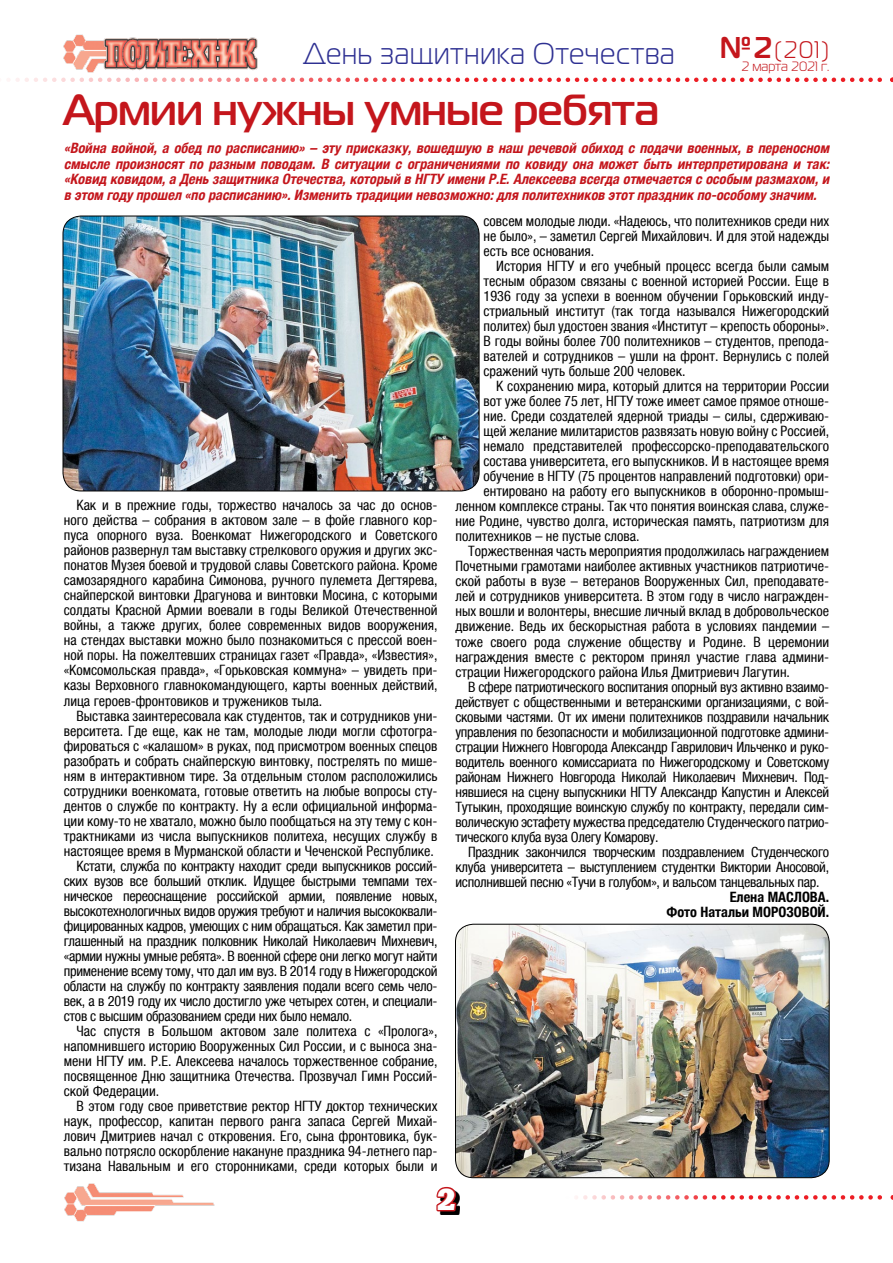
<style>
.page{position:relative;width:893px;height:1263px;background:#fff}
.page>*{position:absolute;margin:0;border:0;box-sizing:border-box;transform-origin:0 0}
.t1{font:700 43.5px "Magistral C";color:#c4161c}
.t2{font:30px "Magistral C";letter-spacing:.035em;color:#2e3092;scale:.95 1}
.t3{font:30px "Xenia Bold Cyrillic";color:#fff}
.t4{font:24px "Magistral C";color:#c4161c}
.t5{font:condensed 14.25px/15px "Helvetica Neue LTCYR";color:#000;text-align:justify}
.t6{font:condensed 14.25px "Helvetica Neue LTCYR";letter-spacing:-.02em;color:#000}
.t7{font:italic 700 condensed 14.25px/15.8px "Helvetica Neue LTCYR";color:#c4161c;text-align:justify}
.t8{font:700 condensed 14.25px/15px "Helvetica Neue LTCYR";color:#000;text-align:right}
.t9{font:13.5px "Magistral C";color:#c4161c}
.s1{font-weight:700;font-size:30px}
</style>
<div class="page">
<img style="left:64px;top:34px;width:36px;height:39px">
<img style="left:100px;top:37px;width:158px;height:34px">
<svg style="left:9px;top:78px;width:884px;height:4px"></svg>
<svg style="left:576px;top:1195px;width:317px;height:4px"></svg>
<img style="left:64px;top:1183px;width:151px;height:39px">
<svg style="left:440px;top:1193px;width:20px;height:22px"></svg>
<svg style="left:436px;top:1186px;width:22px;height:27px"></svg>
<img style="left:455px;top:924px;width:374px;height:254px">
<div style="left:455px;top:924px;width:374px;height:254px;border:1px solid #000;border-radius:18px"></div>
<img style="left:63px;top:216px;width:416px;height:275px">
<div style="left:63px;top:216px;width:416px;height:275px;border:1px solid #000;border-radius:18px"></div>
<h2 class="t2" style="left:304px;top:38px;width:392px">День защитника Отечества</h2>
<h3 class="t4" style="left:720px;top:37px;width:111px"><span class="s1">№2</span>(201)</h3>
<p class="t9" style="left:741px;top:59px;width:89px">2 марта 2021 г.</p>
<h1 class="t1" style="left:64px;top:84px;width:597px">Армии нужны умные ребята</h1>
<p class="t7" style="left:64px;top:140px;width:770px">«Война войной, а обед по расписанию» – эту присказку, вошедшую в наш речевой обиход с подачи военных, в переносном смысле произносят по разным поводам. В ситуации с ограничениями по ковиду она может быть интерпретирована и так: «Ковид ковидом,а День защитника Отечества,который в НГТУ имени Р.Е.Алексеева всегда отмечается с особым размахом,и в этом году прошел «по расписанию».Изменить традиции невозможно:для политехников этотпраздник по-особому значим.</p>
<p class="t5" style="left:483px;top:214px;width:347px">совсем молодые люди. «Надеюсь, что политехников среди них не было», – заметил Сергей Михайлович. И для этой надежды есть все основания.</p>
<p class="t5" style="left:483px;top:259px;width:347px;text-indent:13px">История НГТУ и его учебный процесс всегда были самым тесным образом связаны с военной историей России. Еще в 1936 году за успехи в военном обучении Горьковский инду&shy;стриальный институт (так тогда назывался Нижегородский политех) был удостоен звания «Институт – крепость обороны».<br>В годы войны более 700 политехников – студентов, препода&shy;вателей и сотрудников – ушли на фронт. Вернулись с полей сражений чуть больше 200 человек.</p>
<p class="t5" style="left:496px;top:379px;width:334px">К сохранению мира, который длится на территории России</p>
<p class="t5" style="left:483px;top:394px;width:347px">вот уже более 75 лет, НГТУ тоже имеет самое прямое отноше-</p>
<p class="t5" style="left:483px;top:409px;width:347px">ние. Среди создателей ядерной триады – силы, сдерживаю-</p>
<p class="t5" style="left:483px;top:424px;width:347px">щей желание милитаристов развязать новую войну с Россией,</p>
<p class="t5" style="left:483px;top:439px;width:347px">немало представителей профессорско-преподавательского</p>
<p class="t5" style="left:483px;top:454px;width:347px">состава университета, его выпускников. И в настоящее время</p>
<p class="t5" style="left:483px;top:469px;width:347px">обучение в НГТУ (75 процентов направлений подготовки) ори-</p>
<p class="t5" style="left:483px;top:484px;width:347px">ентировано на работу его выпускников в оборонно-промыш-</p>
<p class="t5" style="left:455px;top:499px;width:375px">ленном комплексе страны. Так что понятия воинская слава, служе-</p>
<p class="t5" style="left:455px;top:514px;width:375px">ние Родине, чувство долга, историческая память, патриотизм для</p>
<p class="t5" style="left:455px;top:529px;width:186px">политехников – не пустые слова.</p>
<p class="t5" style="left:468px;top:544px;width:362px">Торжественная часть мероприятия продолжилась награждением</p>
<p class="t5" style="left:455px;top:559px;width:375px">Почетными грамотами наиболее активных участников патриотиче-</p>
<p class="t5" style="left:455px;top:574px;width:375px">ской работы в вузе – ветеранов Вооруженных Сил, преподавате-</p>
<p class="t5" style="left:455px;top:589px;width:375px">лей и сотрудников университета. В этом году в число награжден-</p>
<p class="t5" style="left:455px;top:604px;width:375px">ных вошли и волонтеры, внесшие личный вклад в добровольческое</p>
<p class="t5" style="left:455px;top:619px;width:375px">движение. Ведь их бескорыстная работа в условиях пандемии –</p>
<p class="t5" style="left:455px;top:634px;width:375px">тоже своего рода служение обществу и Родине. В церемонии</p>
<p class="t5" style="left:455px;top:649px;width:375px">награждения вместе с ректором принял участие глава админи-</p>
<p class="t5" style="left:455px;top:664px;width:336px">страции Нижегородского района Илья Дмитриевич Лагутин.</p>
<p class="t6" style="left:468px;top:679px;width:362px">В сфере патриотического воспитания опорный вуз активно взаимо-</p>
<p class="t6" style="left:455px;top:694px;width:375px">действует с общественными и ветеранскими организациями, с вой-</p>
<p class="t6" style="left:455px;top:709px;width:375px">сковыми частями. От их имени политехников поздравили начальник</p>
<p class="t6" style="left:455px;top:724px;width:375px">управления по безопасности и мобилизационной подготовке админи-</p>
<p class="t6" style="left:455px;top:739px;width:375px">страции Нижнего Новгорода Александр Гаврилович Ильченко и руко-</p>
<p class="t6" style="left:455px;top:754px;width:375px">водитель военного комиссариата по Нижегородскому и Советскому</p>
<p class="t6" style="left:455px;top:769px;width:375px">районам Нижнего Новгорода Николай Николаевич Михневич. Под-</p>
<p class="t6" style="left:455px;top:784px;width:375px">нявшиеся на сцену выпускники НГТУ Александр Капустин и Алексей</p>
<p class="t6" style="left:455px;top:799px;width:375px">Тутыкин, проходящие воинскую службу по контракту, передали сим-</p>
<p class="t6" style="left:455px;top:814px;width:375px">волическую эстафету мужества председателю Студенческого патрио-</p>
<p class="t6" style="left:455px;top:829px;width:205px">тического клуба вуза Олегу Комарову.</p>
<p class="t6" style="left:468px;top:844px;width:362px">Праздник закончился творческим поздравлением Студенческого</p>
<p class="t6" style="left:455px;top:859px;width:375px">клуба университета – выступлением студентки Виктории Аносовой,</p>
<p class="t6" style="left:455px;top:874px;width:365px">исполнившей песню «Тучи в голубом», и вальсом танцевальных пар.</p>
<p class="t8" style="left:666px;top:889px;width:164px">Елена МАСЛОВА.<br>Фото Натальи МОРОЗОВОЙ.</p>
<p class="t5" style="left:64px;top:498px;width:375px;text-indent:13px">Как и в прежние годы, торжество началось за час до основ&shy;ного действа – собрания в актовом зале – в фойе главного кор&shy;пуса опорного вуза. Военкомат Нижегородского и Советского районов развернул там выставку стрелкового оружия и других экс&shy;понатов Музея боевой и трудовой славы Советского района. Кроме самозарядного карабина Симонова, ручного пулемета Дегтярева, снайперской винтовки Драгунова и винтовки Мосина, с которыми солдаты Красной Армии воевали в годы Великой Отечественной войны, а также других, более современных видов вооружения, на стендах выставки можно было познакомиться с прессой воен&shy;ной поры. На пожелтевших страницах газет «Правда», «Известия», «Комсомольская правда», «Горьковская коммуна» – увидеть при&shy;казы Верховного главнокомандующего, карты военных действий, лица героев-фронтовиков и тружеников тыла.</p>
<p class="t5" style="left:77px;top:708px;width:362px">Выставка заинтересовала как студентов, так и сотрудников уни-</p>
<p class="t5" style="left:64px;top:723px;width:375px">верситета. Где еще, как не там, молодые люди могли сфотогра-</p>
<p class="t5" style="left:64px;top:738px;width:375px">фироваться с «калашом» в руках, под присмотром военных спецов</p>
<p class="t5" style="left:64px;top:753px;width:375px">разобрать и собрать снайперскую винтовку, пострелять по мише-</p>
<p class="t5" style="left:64px;top:768px;width:375px">ням в интерактивном тире. За отдельным столом расположились</p>
<p class="t5" style="left:64px;top:783px;width:375px">сотрудники военкомата, готовые ответить на любые вопросы сту-</p>
<p class="t5" style="left:64px;top:798px;width:375px">дентов о службе по контракту. Ну а если официальной информа-</p>
<p class="t5" style="left:64px;top:813px;width:375px">ции кому-то не хватало, можно было пообщаться на эту тему с кон-</p>
<p class="t5" style="left:64px;top:828px;width:375px">трактниками из числа выпускников политеха, несущих службу в</p>
<p class="t5" style="left:64px;top:843px;width:372px">настоящее время в Мурманской области и Чеченской Республике.</p>
<p class="t6" style="left:77px;top:858px;width:362px">Кстати, служба по контракту находит среди выпускников россий-</p>
<p class="t6" style="left:64px;top:873px;width:375px">ских вузов все больший отклик. Идущее быстрыми темпами тех-</p>
<p class="t6" style="left:64px;top:888px;width:375px">ническое переоснащение российской армии, появление новых,</p>
<p class="t6" style="left:64px;top:903px;width:375px">высокотехнологичных видов оружия требуют и наличия высококвали-</p>
<p class="t6" style="left:64px;top:918px;width:375px">фицированных кадров, умеющих с ним обращаться. Как заметил при-</p>
<p class="t6" style="left:64px;top:933px;width:375px">глашенный на праздник полковник Николай Николаевич Михневич,</p>
<p class="t6" style="left:64px;top:948px;width:375px">«армии нужны умные ребята». В военной сфере они легко могут найти</p>
<p class="t6" style="left:64px;top:963px;width:375px">применение всему тому, что дал им вуз. В 2014 году в Нижегородской</p>
<p class="t6" style="left:64px;top:978px;width:375px">области на службу по контракту заявления подали всего семь чело-</p>
<p class="t6" style="left:64px;top:993px;width:375px">век, а в 2019 году их число достигло уже четырех сотен, и специали-</p>
<p class="t6" style="left:64px;top:1008px;width:290px">стов с высшим образованием среди них было немало.</p>
<p class="t5" style="left:77px;top:1023px;width:362px">Час спустя в Большом актовом зале политеха с «Пролога»,</p>
<p class="t5" style="left:64px;top:1038px;width:375px">напомнившего историю Вооруженных Сил России, и с выноса зна-</p>
<p class="t5" style="left:64px;top:1053px;width:375px">мени НГТУ им. Р.Е. Алексеева началось торжественное собрание,</p>
<p class="t5" style="left:64px;top:1068px;width:375px">посвященное Дню защитника Отечества. Прозвучал Гимн Россий-</p>
<p class="t5" style="left:64px;top:1083px;width:97px">ской Федерации.</p>
<p class="t5" style="left:77px;top:1098px;width:362px">В этом году свое приветствие ректор НГТУ доктор технических</p>
<p class="t5" style="left:64px;top:1113px;width:375px">наук, профессор, капитан первого ранга запаса Сергей Михай-</p>
<p class="t5" style="left:64px;top:1128px;width:375px">лович Дмитриев начал с откровения. Его, сына фронтовика, бук-</p>
<p class="t5" style="left:64px;top:1143px;width:375px">вально потрясло оскорбление накануне праздника 94-летнего пар-</p>
<p class="t5" style="left:64px;top:1158px;width:375px">тизана Навальным и его сторонниками, среди которых были и</p>
<h2 class="t3" style="left:437px;top:1182px;width:20px">2</h2>
</div>
